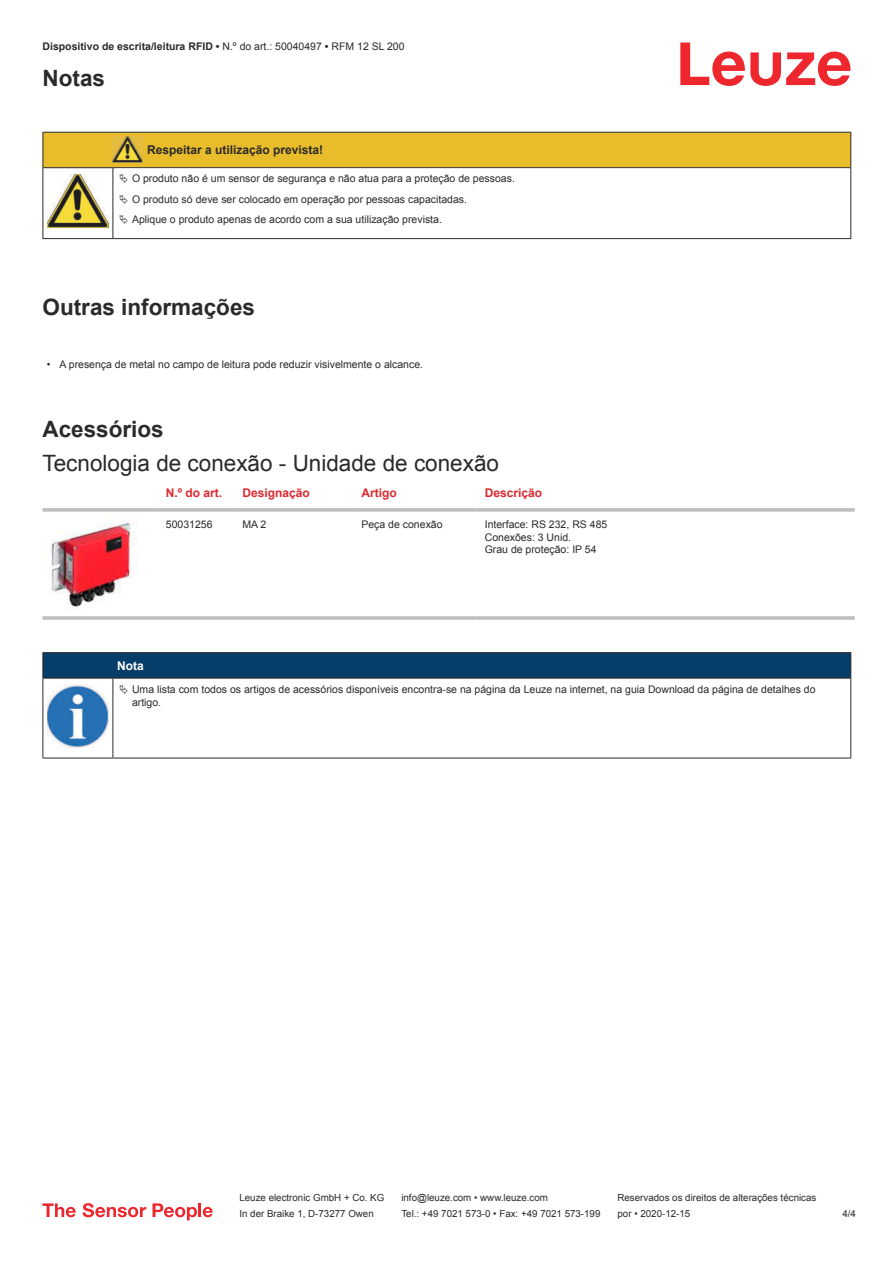
<style>
.page{position:relative;width:893px;height:1263px;background:#fff}
.page>*{position:absolute;margin:0;border:0;box-sizing:border-box;transform-origin:0 0}
.t1{font:22.5px "Arial";color:#2b292a}
.t2{font:700 22.5px "Arial";color:#2b292a}
.t3{font:700 12px "Arial";color:#db2a30}
.t4{font:700 12px "Arial";color:#2b292a}
.t5{font:700 12px "Arial";color:#fff}
.t6{font:10.5px/12.6px "Arial";color:#2b292a}
.t7{font:700 10.5px "Arial";color:#2b292a}
.t8{font:9.75px "Arial";color:#2b292a}
.s1{font-weight:400}
</style>
<div class="page">
<svg style="left:680px;top:43px;width:170px;height:43px"></svg>
<svg style="left:43px;top:508px;width:114px;height:4px"></svg>
<svg style="left:157px;top:508px;width:77px;height:4px"></svg>
<svg style="left:234px;top:508px;width:119px;height:4px"></svg>
<svg style="left:353px;top:508px;width:123px;height:4px"></svg>
<svg style="left:476px;top:508px;width:379px;height:4px;background:#c3c5c7"></svg>
<hr style="left:43px;top:616px;width:114px;height:4px;background:#c3c5c7">
<svg style="left:157px;top:616px;width:77px;height:4px"></svg>
<hr style="left:234px;top:616px;width:119px;height:4px;background:#c4c6c7">
<hr style="left:353px;top:616px;width:123px;height:4px;background:#c3c5c7">
<svg style="left:476px;top:616px;width:379px;height:4px;background:#c3c5c7"></svg>
<img style="left:51px;top:523px;width:86px;height:85px">
<svg style="left:44px;top:679px;width:806px;height:79px"></svg>
<hr style="left:43px;top:652px;width:70px;height:1px;background:#2b292a">
<hr style="left:43px;top:678px;width:70px;height:1px;background:#2b292a">
<hr style="left:113px;top:652px;width:738px;height:1px;background:#2b292a">
<svg style="left:43px;top:653px;width:808px;height:25px;background:#063c67"></svg>
<hr style="left:113px;top:678px;width:738px;height:1px;background:#2b292a">
<hr style="left:43px;top:678px;width:1px;height:75px;background:#2b292a">
<hr style="left:113px;top:678px;width:1px;height:75px;background:#2b292a">
<hr style="left:850px;top:678px;width:1px;height:75px;background:#2b292a">
<hr style="left:43px;top:758px;width:70px;height:1px;background:#2b292a">
<hr style="left:113px;top:758px;width:738px;height:1px;background:#2b292a">
<img style="left:47px;top:684px;width:61px;height:63px">
<div style="left:115px;top:679px;width:734px;height:33px;background:#fff"></div>
<svg style="left:43px;top:1203px;width:33px;height:14px"></svg>
<svg style="left:83px;top:1203px;width:63px;height:14px"></svg>
<svg style="left:153px;top:1203px;width:44px;height:17px"></svg>
<hr style="left:198px;top:1203px;width:3px;height:14px;background:#ed272d">
<svg style="left:203px;top:1207px;width:10px;height:10px"></svg>
<hr style="left:43px;top:238px;width:70px;height:1px;background:#2b292a">
<hr style="left:113px;top:238px;width:30px;height:1px;background:#2b292a">
<hr style="left:143px;top:238px;width:708px;height:1px;background:#2b292a">
<svg style="left:43px;top:132px;width:808px;height:106px"></svg>
<p class="t7" style="left:43px;top:43px;width:364px">Dispositivo de escrita/leitura RFID • <span class="s1">N.º do art.: 50040497</span> • <span class="s1">RFM 12 SL 200</span></p>
<h1 class="t2" style="left:43px;top:70px;width:64px">Notas</h1>
<p class="t4" style="left:147px;top:145px;width:178px">Respeitar a utilização prevista!</p>
<p class="t6" style="left:132px;top:170px;width:384px;line-height:20.2px">O produto não é um sensor de segurança e não atua para a proteção de pessoas.<br>O produto só deve ser colocado em operação por pessoas capacitadas.<br>Aplique o produto apenas de acordo com a sua utilização prevista.</p>
<h1 class="t2" style="left:43px;top:299px;width:214px">Outras informações</h1>
<p class="t6" style="left:47px;top:359px;width:378px">• A presença de metal no campo de leitura pode reduzir visivelmente o alcance.</p>
<h1 class="t2" style="left:43px;top:421px;width:123px">Acessórios</h1>
<h1 class="t1" style="left:43px;top:455px;width:458px">Tecnologia de conexão - Unidade de conexão</h1>
<p class="t3" style="left:166px;top:488px;width:58px">N.º do art.</p>
<p class="t3" style="left:242px;top:488px;width:69px">Designação</p>
<p class="t3" style="left:361px;top:488px;width:37px">Artigo</p>
<p class="t3" style="left:485px;top:488px;width:59px">Descrição</p>
<p class="t6" style="left:166px;top:519px;width:48px">50031256</p>
<p class="t6" style="left:242px;top:519px;width:25px">MA 2</p>
<p class="t6" style="left:361px;top:519px;width:83px">Peça de conexão</p>
<p class="t6" style="left:485px;top:519px;width:124px">Interface: RS 232, RS 485<br>Conexões: 3 Unid.<br>Grau de proteção: IP 54</p>
<p class="t5" style="left:117px;top:661px;width:28px">Nota</p>
<p class="t6" style="left:132px;top:684px;width:685px">Uma lista com todos os artigos de acessórios disponíveis encontra-se na página da Leuze na internet, na guia Download da página de detalhes do artigo.</p>
<p class="t8" style="left:239px;top:1194px;width:146px">Leuze electronic GmbH + Co. KG</p>
<p class="t8" style="left:401px;top:1194px;width:148px">info@leuze.com • www.leuze.com</p>
<p class="t8" style="left:617px;top:1194px;width:200px">Reservados os direitos de alterações técnicas</p>
<p class="t8" style="left:239px;top:1210px;width:136px">In der Braike 1, D-73277 Owen</p>
<p class="t8" style="left:401px;top:1210px;width:201px">Tel.: +49 7021 573-0 • Fax: +49 7021 573-199</p>
<p class="t8" style="left:617px;top:1210px;width:74px">por • 2020-12-15</p>
<p class="t8" style="left:842px;top:1210px;width:15px">4 /4</p>
</div>
